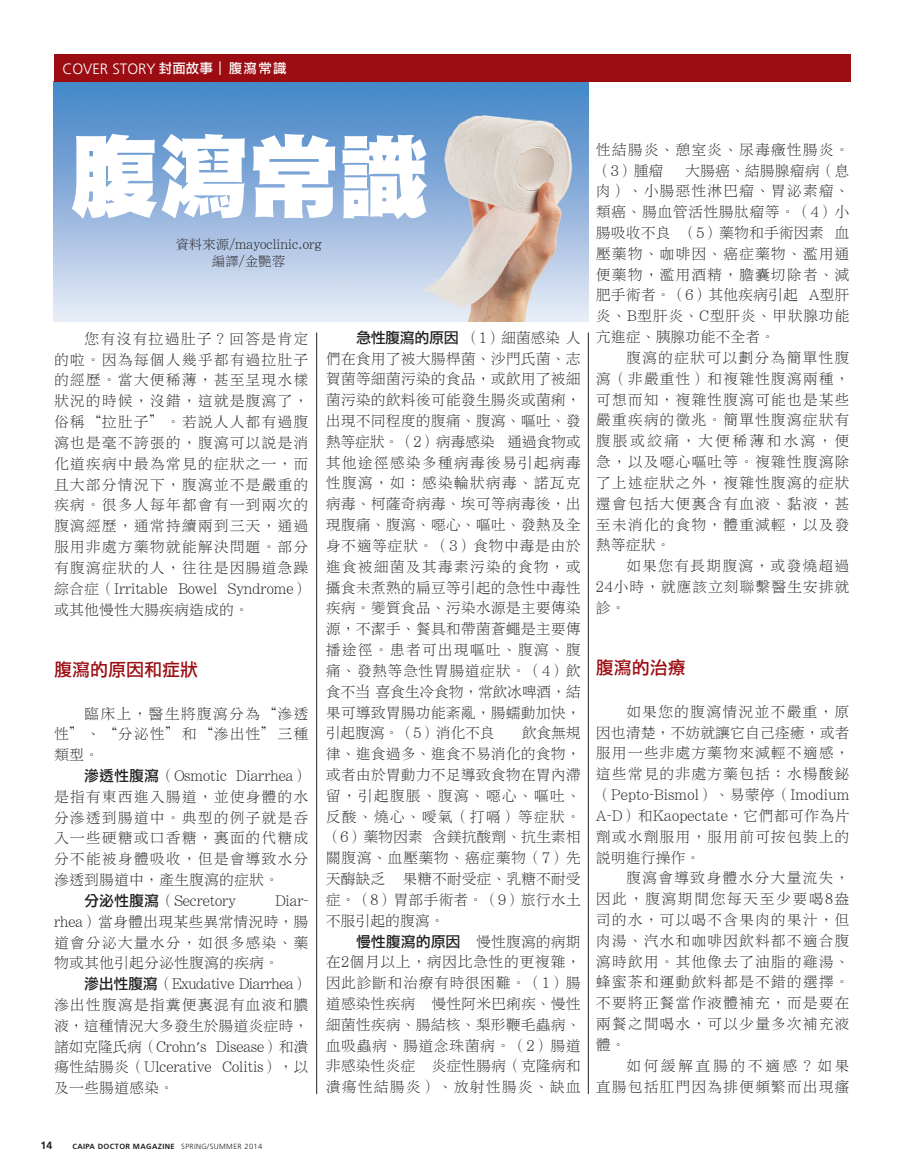
<style>
.page{position:relative;width:905px;height:1175px;background:#fff}
.page>*{position:absolute;margin:0;border:0;box-sizing:border-box;transform-origin:0 0}
.CD_7_Subs{font:18px "Li Hei Pro";color:#9b0d12}
.CD_7_text{font:15px/20.9px "Li Song Pro";letter-spacing:.03em;color:#231f20;text-align:justify}
.CD_7_text-2{font:15px/20.9px "Li Song Pro";letter-spacing:.06em;color:#231f20}
.t1{font:300 15px "Frutiger";color:#fff}
.CD_7_text-3{font:15px "Li Song Pro";color:#231f20}
.CD_7_text-4{font:13.5px "Li Song Pro";color:#231f20}
.t2{font:700 10.5px "Frutiger";color:#231f20}
.t3{font:700 7.5px "Frutiger";letter-spacing:.05em;color:#231f20}
.s1{font-family:"Li Hei Pro";font-weight:400;font-size:13.5px}
.s2{font-family:"Li Hei Pro"}
.s3{font-family:"Meridien"}
.s4{font-weight:300}
</style>
<div class="page">
<img style="left:53px;top:81px;width:535px;height:241px">
<div style="left:54px;top:54px;width:796px;height:27px;background:#9b0d12"></div>
<hr style="left:316px;top:332px;width:1px;height:762px;background:#231f20">
<hr style="left:588px;top:332px;width:1px;height:762px;background:#231f20">
<svg style="left:72px;top:134px;width:354px;height:85px"></svg>
<p class="t1" style="left:62px;top:60px;width:226px">COVER STORY <span class="s1">封面故事 | 腹瀉常識</span></p>
<p class="CD_7_text-4" style="left:175px;top:238px;width:148px">資料來源/mayoclinic.org</p>
<p class="CD_7_text-4" style="left:212px;top:254px;width:75px">編譯/金艷蓉</p>
<p class="CD_7_text" style="left:54px;top:328px;width:256px;text-indent:30px">您有沒有拉過肚子？回答是肯定的啦。因為每個人幾乎都有過拉肚子的經歷。當大便稀薄，甚至呈現水樣狀況的時候，沒錯，這就是腹瀉了，俗稱“拉肚子”。若說人人都有過腹瀉也是毫不誇張的，腹瀉可以說是消化道疾病中最為常見的症狀之一，而且大部分情況下，腹瀉並不是嚴重的疾病。很多人每年都會有一到兩次的腹瀉經歷，通常持續兩到三天，通過服用非處方藥物就能解決問題。部分有腹瀉症狀的人，往往是因腸道急躁綜合症（Irritable Bowel Syndrome）或其他慢性大腸疾病造成的。</p>
<p class="CD_7_Subs" style="left:54px;top:660px;width:145px">腹瀉的原因和症狀</p>
<p class="CD_7_text" style="left:54px;top:703px;width:256px;text-indent:30px">臨床上，醫生將腹瀉分為“滲透性”、“分泌性”和“滲出性”三種類型。</p>
<p class="CD_7_text" style="left:54px;top:765px;width:256px;text-indent:30px"><span class="s2">滲透性腹瀉</span>（Osmotic Diarrhea）是指有東西進入腸道，並使身體的水分滲透到腸道中。典型的例子就是吞入一些硬糖或口香糖，裏面的代糖成分不能被身體吸收，但是會導致水分滲透到腸道中，產生腹瀉的症狀。</p>
<p class="CD_7_text-3" style="left:84px;top:893px;width:153px"><span class="s2">分泌性腹瀉</span>（Secretory</p>
<p class="CD_7_text" style="left:54px;top:890px;width:256px;text-indent:221px">Diar&shy;rhea）當身體出現某些異常情況時，腸道會分泌大量水分，如很多感染、藥物或其他引起分泌性腹瀉的疾病。</p>
<p class="CD_7_text" style="left:54px;top:973px;width:256px;text-indent:30px"><span class="s2">滲出性腹瀉</span>（Exudative Diarrhea）滲出性腹瀉是指糞便裏混有血液和膿液，這種情況大多發生於腸道炎症時，諸如克隆氏病（Crohn<span class="s3">’</span>s Disease）和潰瘍性結腸炎（Ulcerative Colitis），以及一些腸道感染。</p>
<p class="CD_7_text" style="left:326px;top:327px;width:256px;text-indent:30px"><span class="s2">急性腹瀉的原因</span> （1）細菌感染 人們在食用了被大腸桿菌、沙門氏菌、志賀菌等細菌污染的食品，或飲用了被細菌污染的飲料後可能發生腸炎或菌痢，出現不同程度的腹痛、腹瀉、嘔吐、發熱等症狀。（2）病毒感染 通過食物或其他途徑感染多種病毒後易引起病毒性腹瀉，如：感染輪狀病毒、諾瓦克病毒、柯薩奇病毒、埃可等病毒後，出現腹痛、腹瀉、噁心、嘔吐、發熱及全身不適等症狀。（3）食物中毒是由於進食被細菌及其毒素污染的食物，或攝食未煮熟的扁豆等引起的急性中毒性疾病。變質食品、污染水源是主要傳染源，不潔手、餐具和帶菌蒼蠅是主要傳播途徑。患者可出現嘔吐、腹瀉、腹痛、發熱等急性胃腸道症狀。（4）飲食不当 喜食生冷食物，常飲冰啤酒，結果可導致胃腸功能紊亂，腸蠕動加快，引起腹瀉。（5）消化不良</p>
<p class="CD_7_text" style="left:326px;top:722px;width:256px;text-indent:196px">飲食無規律、進食過多、進食不易消化的食物，或者由於胃動力不足導致食物在胃內滯留，引起腹脹、腹瀉、噁心、嘔吐、反酸、燒心、噯氣（打嗝）等症狀。（6）藥物因素 含鎂抗酸劑、抗生素相關腹瀉、血壓藥物、癌症藥物（7）先天酶缺乏 果糖不耐受症、乳糖不耐受症。（8）胃部手術者。（9）旅行水土不服引起的腹瀉。</p>
<p class="CD_7_text" style="left:326px;top:931px;width:256px;text-indent:30px"><span class="s2">慢性腹瀉的原因</span> 慢性腹瀉的病期在2個月以上，病因比急性的更複雜，因此診斷和治療有時很困難。（1）腸道感染性疾病 慢性阿米巴痢疾、慢性細菌性疾病、腸結核、梨形鞭毛蟲病、血吸蟲病、腸道念珠菌病。（2）腸道非感染性炎症 炎症性腸病（克隆病和潰瘍性結腸炎）、放射性腸炎、缺血</p>
<p class="CD_7_text-2" style="left:596px;top:139px;width:255px">性結腸炎、憩室炎、尿毒癥性腸炎。（3）腫瘤</p>
<p class="CD_7_text" style="left:596px;top:160px;width:255px;text-indent:89px">大腸癌、結腸腺瘤病（息肉）、小腸惡性淋巴瘤、胃泌素瘤、類癌、腸血管活性腸肽瘤等。（4）小腸吸收不良 （5）藥物和手術因素 血壓藥物、咖啡因、癌症藥物、濫用通便藥物，濫用酒精，膽囊切除者、減肥手術者。（6）其他疾病引起 A型肝炎、B型肝炎、C型肝炎、甲狀腺功能亢進症、胰腺功能不全者。</p>
<p class="CD_7_text" style="left:596px;top:347px;width:255px;text-indent:30px">腹瀉的症狀可以劃分為簡單性腹瀉（非嚴重性）和複雜性腹瀉兩種，可想而知，複雜性腹瀉可能也是某些嚴重疾病的徵兆。簡單性腹瀉症狀有腹脹或絞痛，大便稀薄和水瀉，便急，以及噁心嘔吐等。複雜性腹瀉除了上述症狀之外，複雜性腹瀉的症狀還會包括大便裏含有血液、黏液，甚至未消化的食物，體重減輕，以及發熱等症狀。</p>
<p class="CD_7_text" style="left:596px;top:555px;width:255px;text-indent:30px">如果您有長期腹瀉，或發燒超過24小時，就應該立刻聯繫醫生安排就診。</p>
<p class="CD_7_Subs" style="left:596px;top:659px;width:91px">腹瀉的治療</p>
<p class="CD_7_text" style="left:596px;top:701px;width:255px;text-indent:30px">如果您的腹瀉情況並不嚴重，原因也清楚，不妨就讓它自己痊癒，或者服用一些非處方藥物來減輕不適感，這些常見的非處方藥包括：水楊酸鉍（Pepto-Bismol）、易蒙停（Imodium A-D）和Kaopectate，它們都可作為片劑或水劑服用，服用前可按包裝上的說明進行操作。</p>
<p class="CD_7_text" style="left:596px;top:867px;width:255px;text-indent:30px">腹瀉會導致身體水分大量流失，因此，腹瀉期間您每天至少要喝8盎司的水，可以喝不含果肉的果汁，但肉湯、汽水和咖啡因飲料都不適合腹瀉時飲用。其他像去了油脂的雞湯、蜂蜜茶和運動飲料都是不錯的選擇。不要將正餐當作液體補充，而是要在兩餐之間喝水，可以少量多次補充液體。</p>
<p class="CD_7_text-2" style="left:596px;top:1055px;width:255px;text-align:right">如何緩解直腸的不適感？如果<br>直腸包括肛門因為排便頻繁而出現瘙</p>
<p class="t2" style="left:40px;top:1139px;width:13px">14</p>
<p class="t3" style="left:72px;top:1142px;width:191px">CAIPA DOCTOR MAGAZINE <span class="s4">SPRING/SUMMER 2014</span></p>
</div>
